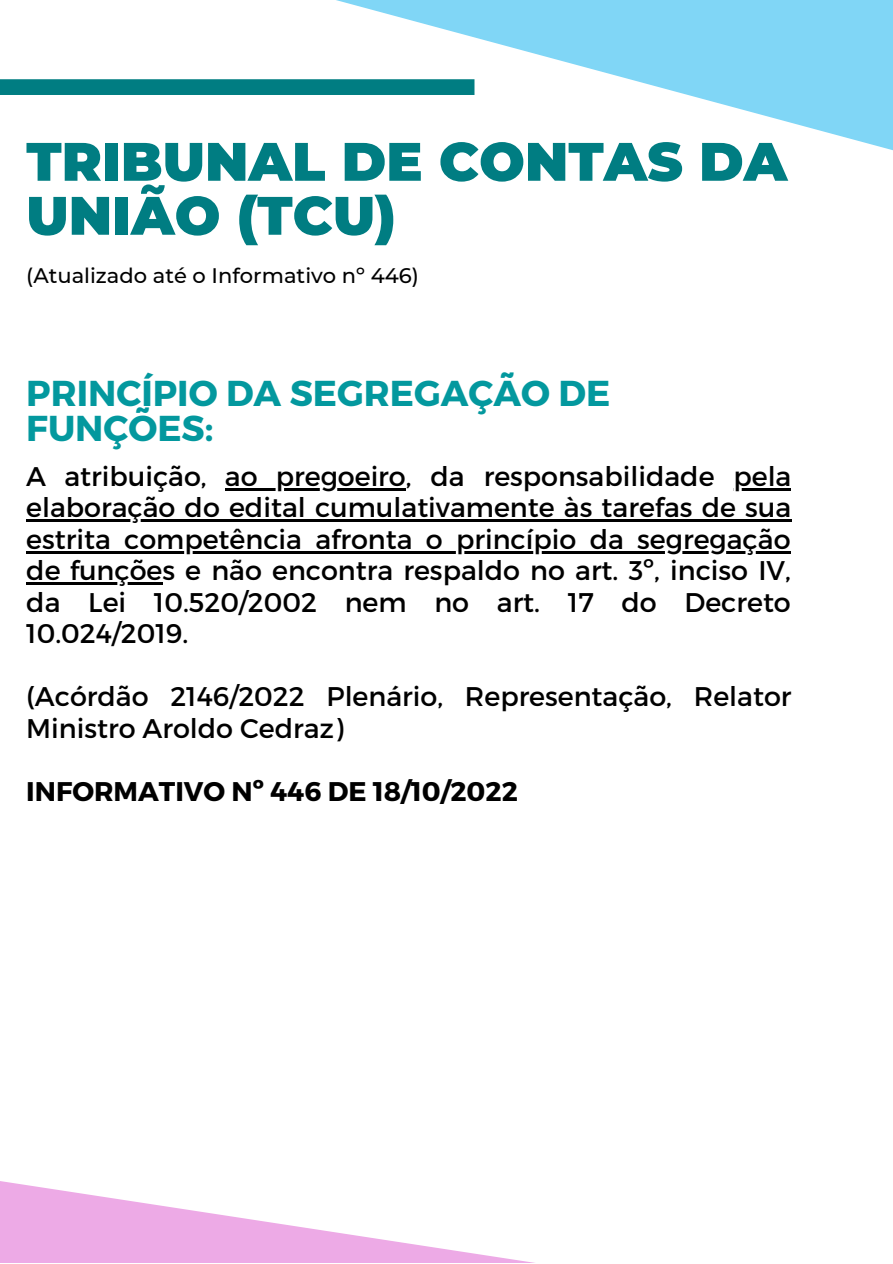
<style>
.page{position:relative;width:893px;height:1264px;background:#fff}
.page>*{position:absolute;margin:0;border:0;box-sizing:border-box;transform-origin:0 0}
.t1{font:900 54px/54px "Montserrat";color:#007d82}
.t2{font:700 36px/34.8px "Montserrat";color:#03989e}
.t3{font:27px/31.5px "Montserrat";color:#000;text-align:justify}
.t4{font:700 27px "Montserrat";color:#000}
.t5{font:500 21px "Montserrat";color:#000}
</style>
<div class="page">
<svg style="left:336px;top:0;width:556px;height:150px;fill:#80d6f6"></svg>
<div style="left:0;top:79px;width:474px;height:16px;background:#007d82"></div>
<svg style="left:0;top:1181px;width:529px;height:81px"></svg>
<hr style="left:225px;top:488px;width:181px;height:2px;background:#000">
<hr style="left:733px;top:488px;width:58px;height:2px;background:#000">
<hr style="left:26px;top:519px;width:765px;height:3px;background:#000">
<hr style="left:26px;top:551px;width:764px;height:2px;background:#000">
<hr style="left:26px;top:582px;width:136px;height:3px;background:#000">
<h1 class="t1" style="left:26px;top:134px;width:762px">TRIBUNAL DE CONTAS DA<br>UNIÃO (TCU)</h1>
<p class="t5" style="left:26px;top:263px;width:394px">(Atualizado até o Informativo nº 446)</p>
<h2 class="t2" style="left:26px;top:374px;width:585px">PRINCÍPIO DA SEGREGAÇÃO DE<br>FUNÇÕES:</h2>
<p class="t3" style="left:26px;top:459px;width:766px">A atribuição, ao pregoeiro, da responsabilidade pela elaboração do edital cumulativamente às tarefas de sua estrita competência afronta o princípio da segregação de funções e não encontra respaldo no art. 3º, inciso IV, da Lei 10.520/2002 nem no art. 17 do Decreto 10.024/2019.</p>
<p class="t3" style="left:26px;top:679px;width:766px">(Acórdão 2146/2022 Plenário, Representação, Relator<br>Ministro Aroldo Cedraz)</p>
<p class="t4" style="left:26px;top:773px;width:493px">INFORMATIVO Nº 446 DE 18/10/2022</p>
</div>
